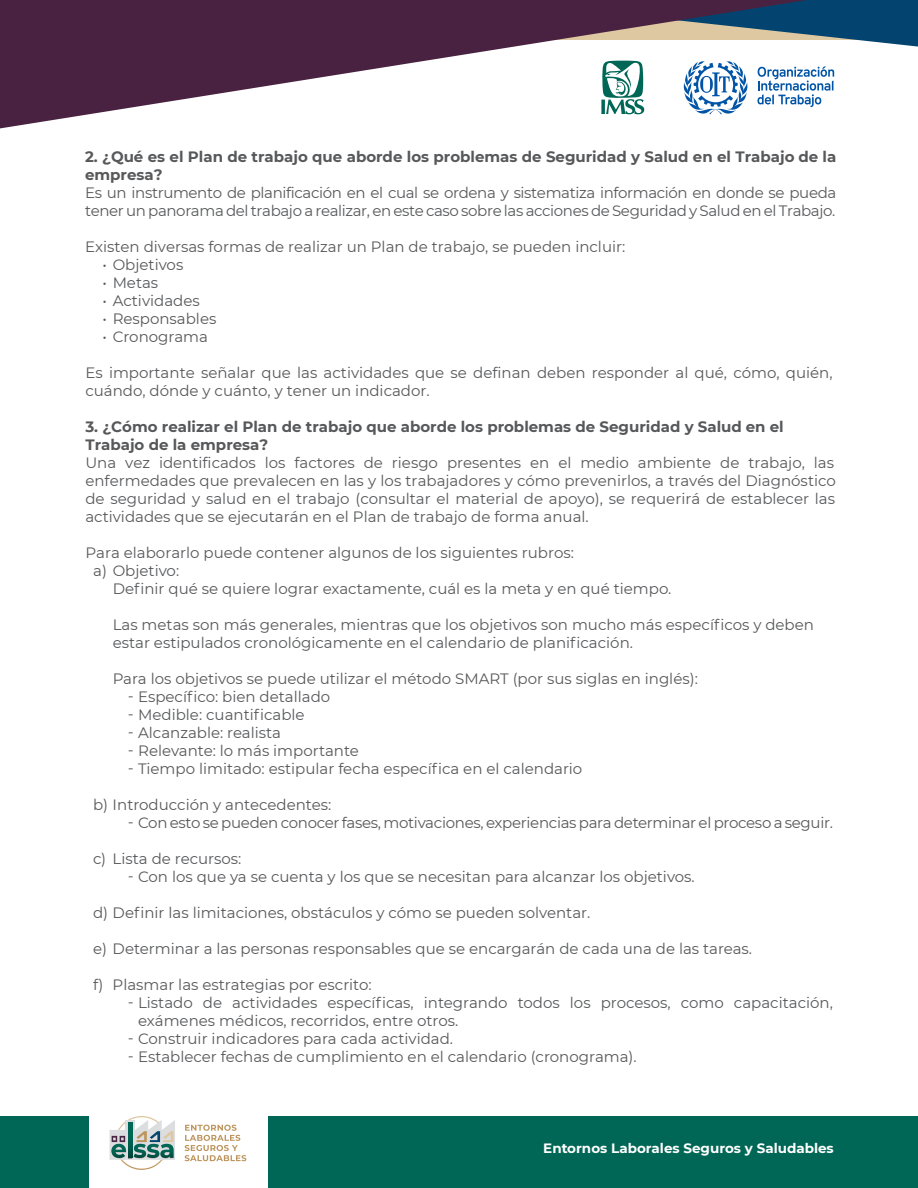
<style>
.page{position:relative;width:918px;height:1188px;background:#fff}
.page>*{position:absolute;margin:0;border:0;box-sizing:border-box;transform-origin:0 0}
.t1{font:15px/18px "Montserrat";color:#57585a}
.t2{font:700 15px/18px "Montserrat";color:#57585a}
.t3{font:15px/18px "Montserrat";letter-spacing:-.025em;color:#57585a}
.t4{font:15px/18px "Montserrat";letter-spacing:-.02em;color:#57585a}
.t5{font:700 13.5px "Montserrat";color:#fff}
</style>
<div class="page">
<div style="left:268px;top:1116px;width:650px;height:72px;background:#006756"></div>
<div style="left:0;top:1116px;width:88px;height:72px;background:#006756"></div>
<svg style="left:0;top:0;width:918px;height:129px"></svg>
<svg style="left:185px;top:1125px;width:61px;height:36px"></svg>
<svg style="left:110px;top:1116px;width:65px;height:54px"></svg>
<p class="t2" style="left:85px;top:147px;width:753px">2. ¿Qué es el Plan de trabajo que aborde los problemas de Seguridad y Salud en el Trabajo de la empresa?</p>
<p class="t3" style="left:85px;top:183px;width:753px">Es un instrumento de planificación en el cual se ordena y sistematiza información en donde se pueda tener un panorama del trabajo a realizar, en este caso sobre las acciones de Seguridad y Salud en el Trabajo.</p>
<p class="t1" style="left:85px;top:237px;width:542px">Existen diversas formas de realizar un Plan de trabajo, se pueden incluir:</p>
<p class="t1" style="left:102px;top:255px;width:82px">• Objetivos</p>
<p class="t1" style="left:102px;top:273px;width:57px">• Metas</p>
<p class="t1" style="left:102px;top:291px;width:99px">• Actividades</p>
<p class="t1" style="left:102px;top:309px;width:115px">• Responsables</p>
<p class="t1" style="left:102px;top:327px;width:107px">• Cronograma</p>
<p class="t1" style="left:85px;top:363px;width:749px">Es importante señalar que las actividades que se definan deben responder al qué, cómo, quién, cuándo, dónde y cuánto, y tener un indicador.</p>
<p class="t2" style="left:85px;top:417px;width:700px">3. ¿Cómo realizar el Plan de trabajo que aborde los problemas de Seguridad y Salud en el<br>Trabajo de la empresa?</p>
<p class="t1" style="left:85px;top:453px;width:752px">Una vez identificados los factores de riesgo presentes en el medio ambiente de trabajo, las enfermedades que prevalecen en las y los trabajadores y cómo prevenirlos, a través del Diagnóstico de seguridad y salud en el trabajo (consultar el material de apoyo), se requerirá de establecer las actividades que se ejecutarán en el Plan de trabajo de forma anual.</p>
<p class="t1" style="left:93px;top:543px;width:482px;text-indent:-8px">Para elaborarlo puede contener algunos de los siguientes rubros: a) Objetivo:</p>
<p class="t1" style="left:113px;top:579px;width:560px">Definir qué se quiere lograr exactamente, cuál es la meta y en qué tiempo.</p>
<p class="t1" style="left:113px;top:615px;width:703px">Las metas son más generales, mientras que los objetivos son mucho más específicos y deben estar estipulados cronológicamente en el calendario de planificación.</p>
<p class="t1" style="left:128px;top:669px;width:571px;text-indent:-15px">Para los objetivos se puede utilizar el método SMART (por sus siglas en inglés): ٳ Específico: bien detallado<br>ٳ Medible: cuantificable<br>ٳ Alcanzable: realista<br>ٳ Relevante: lo más importante<br>ٳ Tiempo limitado: estipular fecha específica en el calendario</p>
<p class="t4" style="left:128px;top:795px;width:706px;text-indent:-35px">b) Introducción y antecedentes:<br>ٳ Con esto se pueden conocer fases, motivaciones, experiencias para determinar el proceso a seguir.</p>
<p class="t1" style="left:128px;top:849px;width:568px;text-indent:-35px">c) Lista de recursos:<br>ٳ Con los que ya se cuenta y los que se necesitan para alcanzar los objetivos.</p>
<p class="t1" style="left:93px;top:903px;width:499px">d) Definir las limitaciones, obstáculos y cómo se pueden solventar.</p>
<p class="t1" style="left:93px;top:939px;width:661px">e) Determinar a las personas responsables que se encargarán de cada una de las tareas.</p>
<p class="t1" style="left:93px;top:975px;width:280px">f) Plasmar las estrategias por escrito:</p>
<p class="t1" style="left:128px;top:993px;width:706px">ٳ Listado de actividades específicas, integrando todos los procesos, como capacitación,</p>
<p class="t1" style="left:138px;top:1011px;width:322px">exámenes médicos, recorridos, entre otros.</p>
<p class="t1" style="left:128px;top:1029px;width:327px">ٳ Construir indicadores para cada actividad.</p>
<p class="t1" style="left:128px;top:1047px;width:510px">ٳ Establecer fechas de cumplimiento en el calendario (cronograma).</p>
<p class="t5" style="left:543px;top:1138px;width:292px">Entornos Laborales Seguros y Saludables</p>
</div>
